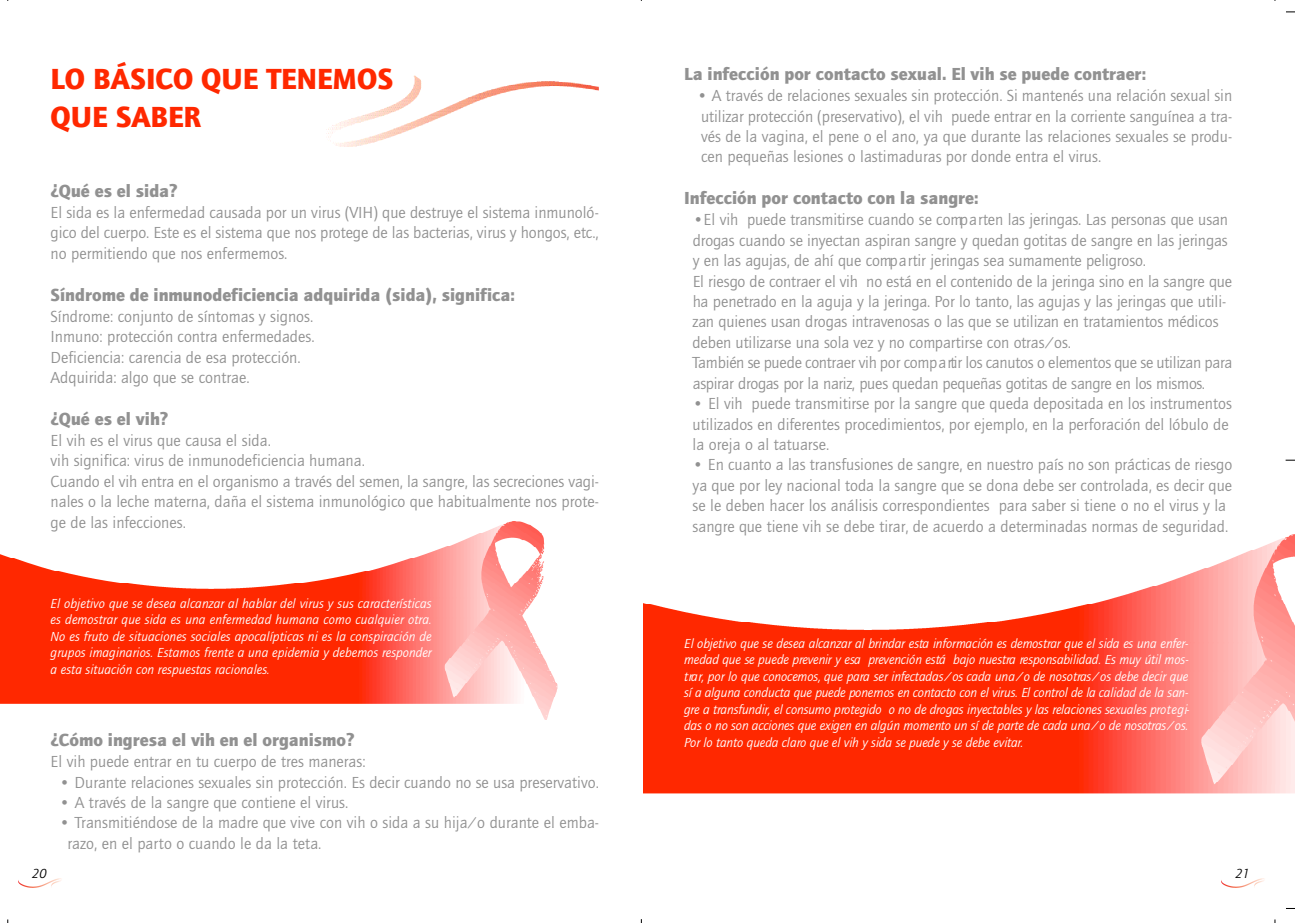
<style>
.page{position:relative;width:1295px;height:923px;background:#fff}
.page>*{position:absolute;margin:0;border:0;box-sizing:border-box;transform-origin:0 0}
.t1{font:900 30.1px/37.3px "Quay Sans ITC";color:#ff2800}
.t2{font:900 18.03px "Quay Sans ITC";color:#919191}
.t3{font:16.62px/20.5px "Quay Sans ITC";color:#919191}
.t4{font:italic 13.47px/16.6px "Quay Sans ITC";color:#fff;text-align:justify}
.t5{font:italic 13.47px "Quay Sans ITC";color:#000}
</style>
<div class="page">
<img style="left:326px;top:75px;width:273px;height:71px">
<img style="left:0;top:521px;width:557px;height:198px">
<img style="left:644px;top:534px;width:651px;height:260px">
<img style="left:18px;top:878px;width:43px;height:9px">
<img style="left:1221px;top:878px;width:43px;height:9px">
<svg style="left:1286px;top:11px;width:9px;height:2px"></svg>
<h1 class="t1" style="left:51px;top:63px;width:344px">LO BÁSICO QUE TENEMOS<br>QUE SABER</h1>
<p class="t2" style="left:51px;top:183px;width:129px">¿Qué es el sida?</p>
<p class="t3" style="left:51px;top:203px;width:550px;text-align:justify">El sida es la enfermedad causada por un virus (VIH) que destruye el sistema inmunoló&shy;gico del cuerpo. Este es el sistema que nos protege de las bacterias, virus y hongos, etc., no permitiendo que nos enfermemos.</p>
<p class="t2" style="left:51px;top:287px;width:466px">Síndrome de inmunodeficiencia adquirida (sida), significa:</p>
<p class="t3" style="left:51px;top:307px;width:266px">Síndrome: conjunto de síntomas y signos.<br>Inmuno: protección contra enfermedades.<br>Deficiencia: carencia de esa protección.<br>Adquirida: algo que se contrae.</p>
<p class="t2" style="left:51px;top:411px;width:120px">¿Qué es el vih?</p>
<p class="t3" style="left:51px;top:431px;width:550px">El vih es el virus que causa el sida.<br>vih significa: virus de inmunodeficiencia humana.<br>Cuando el vih entra en el organismo a través del semen, la sangre, las secreciones vagi&shy;nales o la leche materna, daña el sistema inmunológico que habitualmente nos prote&shy;ge de las infecciones.</p>
<p class="t4" style="left:51px;top:596px;width:383px">El objetivo que se desea alcanzar al hablar del virus y sus características es demostrar que sida es una enfermedad humana como cualquier otra.<br>No es fruto de situaciones sociales apocalípticas ni es la conspiración de grupos imaginarios. Estamos frente a una epidemia y debemos responder a esta situación con respuestas racionales.</p>
<p class="t2" style="left:51px;top:731px;width:306px">¿Cómo ingresa el vih en el organismo?</p>
<p class="t3" style="left:51px;top:752px;width:317px">El vih puede entrar en tu cuerpo de tres maneras:</p>
<p class="t3" style="left:59px;top:772px;width:541px">• Durante relaciones sexuales sin protección. Es decir cuando no se usa preservativo.</p>
<p class="t3" style="left:59px;top:792px;width:291px">• A través de la sangre que contiene el virus.</p>
<p class="t3" style="left:68px;top:813px;width:533px;text-indent:-8px">• Transmitiéndose de la madre que vive con vih o sida a su hija/o durante el emba&shy;razo, en el parto o cuando le da la teta.</p>
<p class="t2" style="left:684px;top:66px;width:463px">La infección por contacto sexual. El vih se puede contraer:</p>
<p class="t3" style="left:697px;top:87px;width:537px;text-align:justify">• A través de relaciones sexuales sin protección. Si mantenés una relación sexual sin utilizar protección (preservativo), el vih puede entrar en la corriente sanguínea a tra&shy;vés de la vagina, el pene o el ano, ya que durante las relaciones sexuales se produ&shy;cen pequeñas lesiones o lastimaduras por donde entra el virus.</p>
<p class="t2" style="left:684px;top:190px;width:296px">Infección por contacto con la sangre:</p>
<p class="t3" style="left:693px;top:211px;width:541px">•El vih puede transmitirse cuando se comp a rten las jeringas. Las personas que usan d ro gas cuando se iny e c tan aspiran sangre y quedan gotitas de sangre en las jeringa s y en las agujas, de ahí que comp a rtir jeringas sea sumamente peligroso.<br>El riesgo de contraer el vih no está en el contenido de la jeringa sino en la sangre qu e ha penetrado en la aguja y la jeringa. Por lo tanto, las agujas y las jeringas que utili&shy;zan quienes usan drogas intravenosas o las que se utilizan en tratamientos médicos deben utilizarse una sola vez y no comp a rtirse con otras/os.<br>También se puede contraer vih por comp a rtir los canutos o elementos que se utilizan para aspirar drogas por la nariz, pues quedan pequeñas gotitas de sangre en los mismos.</p>
<p class="t3" style="left:693px;top:394px;width:541px">• El vih puede transmitirse por la sangre que queda depositada en los instrumentos utilizados en diferentes procedimientos, por ejemplo, en la perforación del lóbulo de la oreja o al tatuarse.</p>
<p class="t3" style="left:693px;top:455px;width:541px">• En cuanto a las transfusiones de sangre, en nuestro país no son prácticas de riesgo ya que por ley nacional toda la sangre que se dona debe ser controlada, es decir que se le deben hacer los análisis correspondientes para saber si tiene o no el virus y la sangre que tiene vih se debe tirar, de acuerdo a determinadas normas de seguridad.</p>
<p class="t4" style="left:684px;top:635px;width:507px">El objetivo que se desea alcanzar al brindar esta información es demostrar que el sida es una enfer&shy;medad que se puede prevenir y esa prevención está bajo nuestra responsabilidad. Es muy útil mos&shy;t ra r, por lo que conocemos, que para ser infectadas/os cada una/o de nosotras/os debe decir que sí a alguna conducta que puede ponernos en contacto con el virus. El control de la calidad de la san&shy;g re a tra n sfu n d ir, el consumo protegido o no de drogas inyectables y las relaciones sexuales pro te g i&shy;das o no son acciones que exigen en algún momento un sí de parte de cada una/o de nosotra s/ o s.<br>Por lo tanto queda claro que el vih y sida se puede y se debe evitar.</p>
<p class="t5" style="left:32px;top:866px;width:16px">20</p>
<p class="t5" style="left:1235px;top:866px;width:16px">21</p>
</div>
